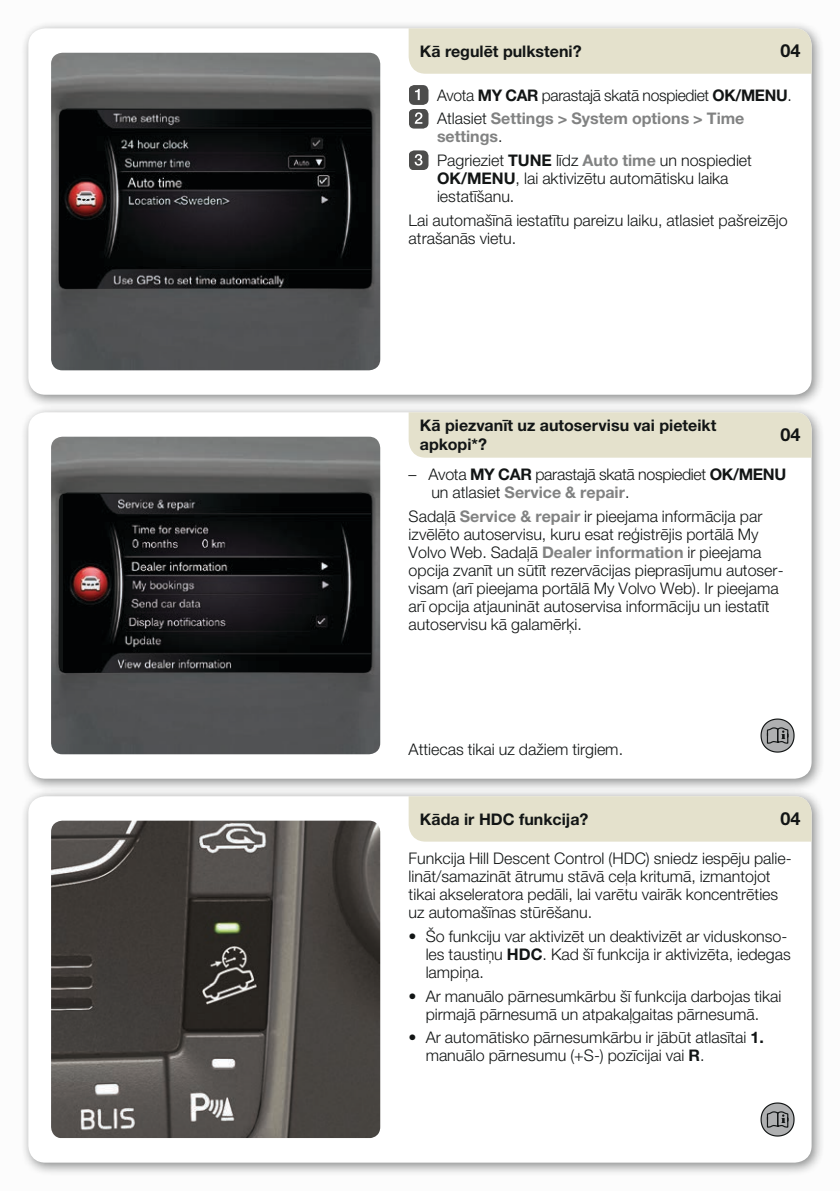
<style>
.page{position:relative;width:840px;height:1191px;background:#fff}
.page>*{position:absolute;margin:0;border:0;box-sizing:border-box;transform-origin:0 0}
.t1{font:700 18px "Helvetica Neue ECG";color:#121515}
.t2{font:300 16px/18px "Helvetica Neue ECG";color:#121515}
.t3{font:300 16px/23.6px "Helvetica Neue ECG";letter-spacing:-.02em;color:#121515}
.t4{font:700 16px/19.2px "Helvetica Neue ECG";color:#121515}
.s1{font-weight:700}
.s2{font-weight:700;color:#818282}
</style>
<div class="page">
<div style="left:0;top:0;width:839px;height:1191px;background:#f6f6f6"></div>
<div style="left:20px;top:20px;width:804px;height:388px;background:#121515;opacity:.5"></div>
<div style="left:28px;top:28px;width:783px;height:367px;background:#fff;border-radius:17px"></div>
<div style="left:20px;top:404px;width:804px;height:388px;background:#121515;opacity:.5"></div>
<div style="left:28px;top:412px;width:783px;height:366px;background:#fff;border-radius:17px"></div>
<div style="left:20px;top:788px;width:804px;height:388px;background:#121515;opacity:.5"></div>
<div style="left:28px;top:796px;width:783px;height:366px;background:#fff;border-radius:17px"></div>
<div style="left:408px;top:28px;width:403px;height:46px;background:#e4e1cc"></div>
<img style="left:51px;top:53px;width:329px;height:317px">
<hr style="left:67px;top:109px;width:294px;height:1px;background:#121515">
<img style="left:51px;top:437px;width:329px;height:317px">
<hr style="left:67px;top:493px;width:294px;height:1px;background:#121515">
<div style="left:408px;top:412px;width:403px;height:46px;background:#e4e1cc"></div>
<img style="left:51px;top:820px;width:329px;height:318px">
<div style="left:408px;top:796px;width:403px;height:45px;background:#e4e1cc"></div>
<svg style="left:409px;top:85px;width:19px;height:44px"></svg>
<svg style="left:409px;top:150px;width:19px;height:20px"></svg>
<svg style="left:760px;top:718px;width:34px;height:34px"></svg>
<svg style="left:760px;top:1102px;width:34px;height:34px"></svg>
<p class="t4" style="left:420px;top:41px;width:163px">Kā regulēt pulksteni?</p>
<p class="t1" style="left:780px;top:40px;width:22px">04</p>
<p class="t3" style="left:437px;top:83px;width:356px">Avota <span class="s1">MY CAR</span> parastajā skatā nospiediet <span class="s1">OK/MENU</span>.<br>Atlasiet <span class="s2">Settings &gt; System options &gt; Time</span></p>
<p class="t2" style="left:437px;top:125px;width:316px;line-height:23.6px"><span class="s2">settings</span>.<br>Pagrieziet <span class="s1">TUNE</span> līdz <span class="s2">Auto time</span> un nospiediet</p>
<p class="t2" style="left:437px;top:169px;width:293px"><span class="s1">OK/MENU</span>, lai aktivizētu automātisku laika iestatīšanu.</p>
<p class="t2" style="left:408px;top:211px;width:380px">Lai automašīnā iestatītu pareizu laiku, atlasiet pašreizējo atrašanās vietu.</p>
<p class="t4" style="left:420px;top:415px;width:297px">Kā piezvanīt uz autoservisu vai pieteikt apkopi*?</p>
<p class="t3" style="left:431px;top:466px;width:356px;line-height:18px;text-indent:-23px">– Avota <span class="s1">MY CAR</span> parastajā skatā nospiediet <span class="s1">OK/MENU </span>un atlasiet <span class="s2">Service &amp; repair</span>.</p>
<p class="t2" style="left:408px;top:507px;width:376px">Sadaļā <span class="s2">Service &amp; repair</span> ir pieejama informācija par izvēlēto autoservisu, kuru esat reģistrējis portālā My Volvo Web. Sadaļā <span class="s2">Dealer information</span> ir pieejama opcija zvanīt un sūtīt rezervācijas pieprasījumu autoser&shy;visam (arī pieejama portālā My Volvo Web). Ir pieejama arī opcija atjaunināt autoservisa informāciju un iestatīt autoservisu kā galamērķi.</p>
<p class="t1" style="left:780px;top:423px;width:22px">04</p>
<p class="t2" style="left:408px;top:740px;width:216px">Attiecas tikai uz dažiem tirgiem.</p>
<p class="t4" style="left:420px;top:809px;width:170px">Kāda ir HDC funkcija?</p>
<p class="t1" style="left:780px;top:807px;width:22px">04</p>
<p class="t2" style="left:408px;top:849px;width:384px">Funkcija Hill Descent Control (HDC) sniedz iespēju palie&shy;lināt/samazināt ātrumu stāvā ceļa kritumā, izmantojot tikai akseleratora pedāli, lai varētu vairāk koncentrēties uz automašīnas stūrēšanu.</p>
<p class="t2" style="left:425px;top:927px;width:366px;text-indent:-17px">• Šo funkciju var aktivizēt un deaktivizēt ar viduskonso&shy;les taustiņu <span class="s1">HDC</span>. Kad šī funkcija ir aktivizēta, iedegas lampiņa.</p>
<p class="t2" style="left:408px;top:987px;width:374px;text-align:center">• Ar manuālo pārnesumkārbu šī funkcija darbojas tikai pirmajā pārnesumā un atpakaļgaitas pārnesumā.</p>
<p class="t2" style="left:425px;top:1028px;width:339px;text-indent:-17px">• Ar automātisko pārnesumkārbu ir jābūt atlasītai <span class="s1">1. </span>manuālo pārnesumu (+S-) pozīcijai vai <span class="s1">R</span>.</p>
</div>
